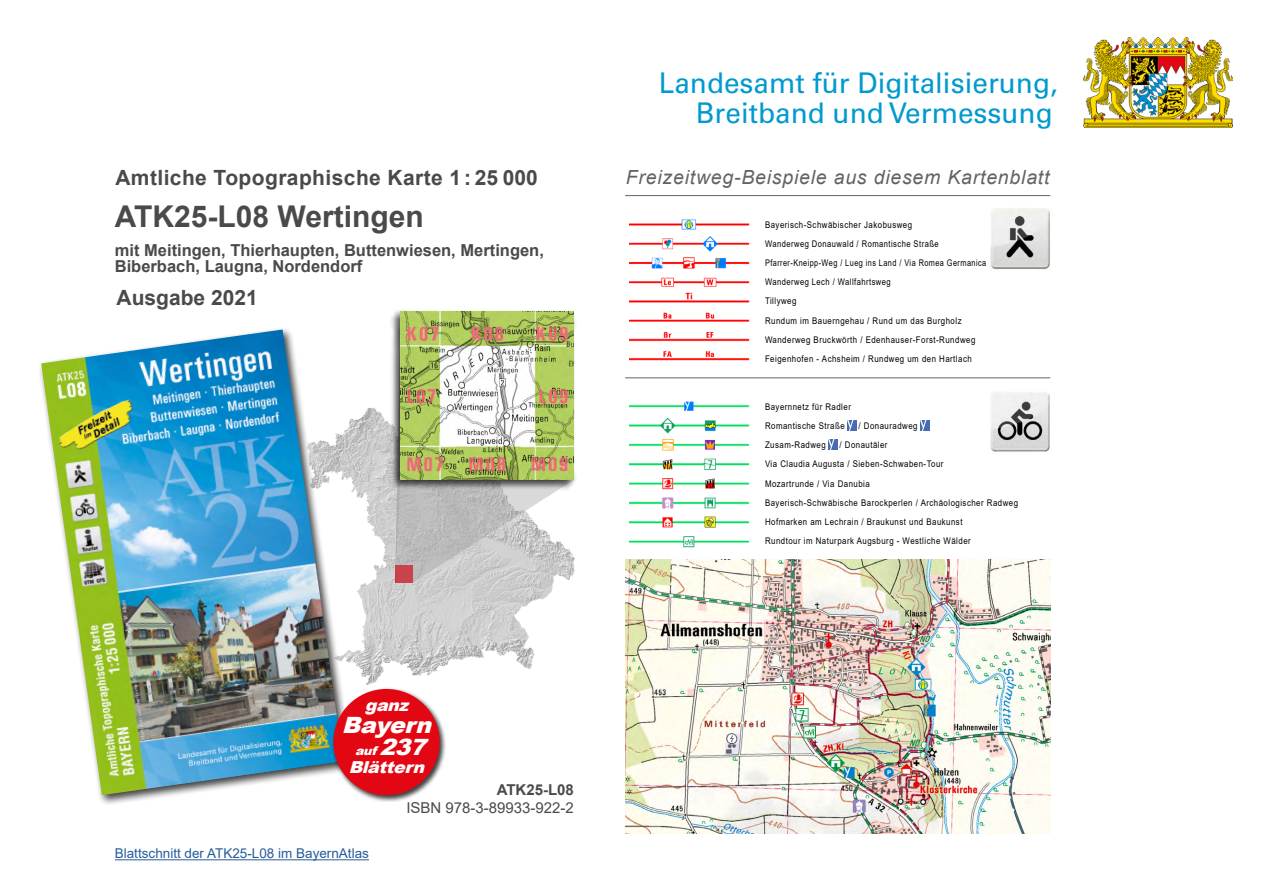
<style>
.page{position:relative;width:1263px;height:893px;background:#fff}
.page>*{position:absolute;margin:0;border:0;box-sizing:border-box;transform-origin:0 0}
.t1{font:700 30px "Arial";color:#4a4a49}
.t2{font:28.5px/30px "Univers";color:#0099d0;text-align:right}
.t3{font:italic 900 22.5px "Arial";color:#fff;scale:1.05 1}
.t4{font:700 21px "Arial";letter-spacing:.02em;color:#4a4a49}
.t5{font:700 21px "Arial";color:#4a4a49}
.t6{font:italic 19.5px "Arial";letter-spacing:.04em;color:#646363}
.t7{font:700 16.5px/16.5px "Arial";color:#4a4a49}
.t8{font:italic 900 16.5px "Arial";color:#fff;scale:1.05 1}
.t9{font:15px "Arial";color:#4a4a49}
.t10{font:700 15px "Arial";color:#4a4a49}
.t11{font:13.5px "Arial";color:#275b9b}
.t12{font:italic 900 12px "Arial";color:#fff;scale:1.05 1}
.t13{font:9.15px/19.2px "Arial";letter-spacing:.06em;color:#000;scale:.86 1}
.s1{font-size:22.5px}
</style>
<div class="page">
<img style="left:354px;top:408px;width:221px;height:277px">
<svg style="left:395px;top:491px;width:179px;height:92px;background:#cac7c7"></svg>
<hr style="left:625px;top:195px;width:425px;height:1px;background:#646363">
<hr style="left:625px;top:377px;width:425px;height:1px;background:#646363">
<div style="left:38px;top:326px;width:316px;height:480px;background:#000;opacity:.75"></div>
<img style="left:41px;top:330px;width:302px;height:465px">
<div style="left:390px;top:309px;width:186px;height:182px;background:#000;opacity:.75"></div>
<img style="left:401px;top:311px;width:173px;height:169px">
<img style="left:625px;top:559px;width:425px;height:274px">
<hr style="left:115px;top:859px;width:254px;height:1px;background:#275b9b">
<img style="left:629px;top:219px;width:121px;height:142px">
<img style="left:629px;top:401px;width:121px;height:147px">
<svg style="left:848px;top:421px;width:9px;height:9px"></svg>
<svg style="left:920px;top:421px;width:9px;height:9px"></svg>
<svg style="left:828px;top:440px;width:10px;height:9px"></svg>
<img style="left:990px;top:208px;width:60px;height:62px">
<img style="left:990px;top:392px;width:60px;height:60px">
<img style="left:1083px;top:38px;width:149px;height:89px">
<div style="left:331px;top:686px;width:115px;height:116px;background:#000;opacity:.75"></div>
<div style="left:333px;top:689px;width:107px;height:106px;background:#e30613;border-radius:50%"></div>
<h3 class="t4" style="left:115px;top:163px;width:424px">Amtliche Topographische Karte 1 : 25 000</h3>
<h1 class="t1" style="left:115px;top:195px;width:310px">ATK25-L08 Wertingen</h1>
<h3 class="t7" style="left:115px;top:242px;width:431px">mit Meitingen, Thierhaupten, Buttenwiesen, Mertingen,<br>Biberbach, Laugna, Nordendorf</h3>
<h3 class="t5" style="left:117px;top:282px;width:143px">Ausgabe 2021</h3>
<h2 class="t2" style="left:659px;top:68px;width:400px">Landesamt für Digitalisierung,<br>Breitband und Vermessung</h2>
<h3 class="t6" style="left:626px;top:165px;width:425px">Freizeitweg-Beispiele aus diesem Kartenblatt</h3>
<p class="t13" style="left:765px;top:215px;width:259px">Bayerisch-Schwäbischer Jakobusweg<br>Wanderweg Donauwald / Romantische Straße Pfarrer-Kneipp-Weg / Lueg ins Land / Via Romea Germanica Wanderweg Lech / Wallfahrtsweg<br>Tillyweg<br>Rundum im Bauerngehau / Rund um das Burgholz Wanderweg Bruckwörth / Edenhauser-Forst-Rundweg Feigenhofen - Achsheim / Rundweg um den Hartlach</p>
<p class="t13" style="left:765px;top:397px;width:101px">Bayernnetz für Radler<br>Romantische Straße</p>
<p class="t13" style="left:858px;top:416px;width:70px">/ Donauradweg</p>
<p class="t13" style="left:765px;top:435px;width:296px;text-indent:74px">/ Donautäler<br>Via Claudia Augusta / Sieben-Schwaben-Tour<br>Mozartrunde / Via Danubia<br>Bayerisch-Schwäbische Barockperlen / Archäologischer Radweg Hofmarken am Lechrain / Braukunst und Baukunst<br>Rundtour im Naturpark Augsburg - Westliche Wälder</p>
<p class="t13" style="left:765px;top:435px;width:72px">Zusam-Radweg</p>
<h3 class="t8" style="left:365px;top:693px;width:49px">ganz</h3>
<h3 class="t3" style="left:342px;top:708px;width:94px">Bayern</h3>
<h3 class="t12" style="left:355px;top:742px;width:77px">auf <span class="s1">237</span></h3>
<h3 class="t8" style="left:349px;top:755px;width:79px">Blättern</h3>
<h3 class="t11" style="left:115px;top:844px;width:256px">Blattschnitt der ATK25-L08 im BayernAtlas</h3>
<h3 class="t10" style="left:497px;top:779px;width:79px">ATK25-L08</h3>
<h3 class="t9" style="left:406px;top:798px;width:169px">ISBN 978-3-89933-922-2</h3>
</div>
